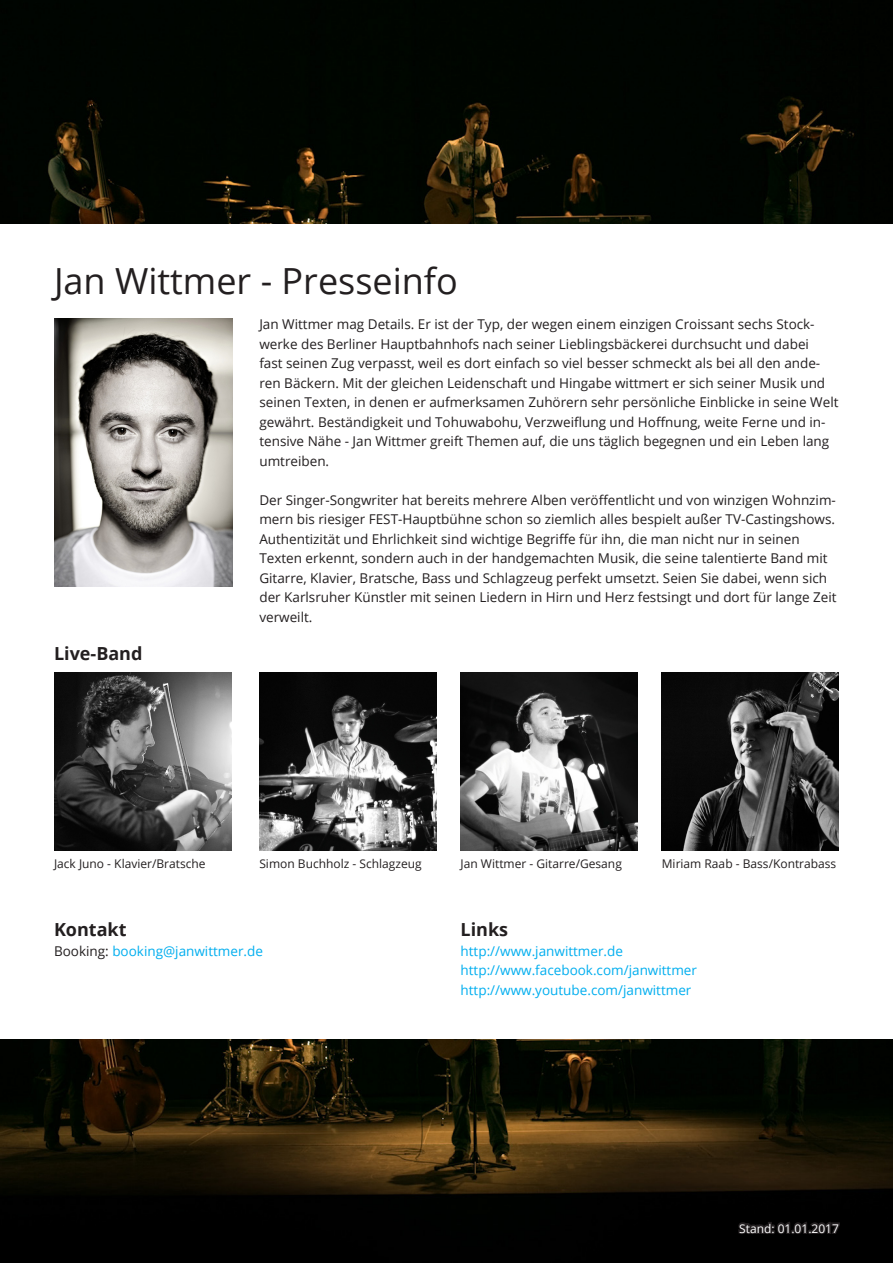
<style>
.page{position:relative;width:893px;height:1263px;background:#fff}
.page>*{position:absolute;margin:0;border:0;box-sizing:border-box;transform-origin:0 0}
.t1{font:36px "Open Sans";color:#231f20}
.t2{font:700 18px "Open Sans";color:#231f20}
.t3{font:13.5px/19.5px "Open Sans";color:#231f20}
.t4{font:13.5px "Open Sans";color:#00aeef}
.t5{font:12px "Open Sans";color:#231f20}
.t6{font:12px "Open Sans";color:#fff}
.s1{color:#231f20}
</style>
<div class="page">
<img style="left:0;top:0;width:893px;height:223px">
<img style="left:0;top:1040px;width:893px;height:223px">
<img style="left:54px;top:319px;width:179px;height:268px">
<svg style="left:736px;top:1191px;width:106px;height:70px;background:#040304"></svg>
<img style="left:54px;top:673px;width:177px;height:177px">
<img style="left:662px;top:673px;width:177px;height:177px">
<img style="left:259px;top:673px;width:178px;height:177px">
<img style="left:461px;top:673px;width:177px;height:177px">
<p class="t1" style="left:54px;top:257px;width:405px">Jan Wittmer - Presseinfo</p>
<p class="t3" style="left:259px;top:314px;width:581px">Jan Wittmer mag Details. Er ist der Typ, der wegen einem einzigen Croissant sechs Stock&shy;werke des Berliner Hauptbahnhofs nach seiner Lieblingsbäckerei durchsucht und dabei<br>fast seinen Zug verpasst, weil es dort einfach so viel besser schmeckt als bei all den ande&shy;ren Bäckern. Mit der gleichen Leidenschaft und Hingabe wittmert er sich seiner Musik und seinen Texten, in denen er aufmerksamen Zuhörern sehr persönliche Einblicke in seine Welt gewährt. Beständigkeit und Tohuwabohu, Verzweiflung und Hoffnung, weite Ferne und in&shy;tensive Nähe - Jan Wittmer greift Themen auf, die uns täglich begegnen und ein Leben lang umtreiben.</p>
<p class="t3" style="left:259px;top:490px;width:579px">Der Singer-Songwriter hat bereits mehrere Alben veröffentlicht und von winzigen Wohnzim&shy;mern bis riesiger FEST-Hauptbühne schon so ziemlich alles bespielt außer TV-Castingshows.<br>Authentizität und Ehrlichkeit sind wichtige Begriffe für ihn, die man nicht nur in seinen Texten erkennt, sondern auch in der handgemachten Musik, die seine talentierte Band mit Gitarre, Klavier, Bratsche, Bass und Schlagzeug perfekt umsetzt. Seien Sie dabei, wenn sich der Karlsruher Künstler mit seinen Liedern in Hirn und Herz festsingt und dort für lange Zeit verweilt.</p>
<p class="t2" style="left:54px;top:640px;width:90px">Live-Band</p>
<p class="t5" style="left:54px;top:856px;width:153px">Jack Juno - Klavier/Bratsche</p>
<p class="t5" style="left:259px;top:856px;width:164px">Simon Buchholz - Schlagzeug</p>
<p class="t5" style="left:461px;top:856px;width:163px">Jan Wittmer - Gitarre/Gesang</p>
<p class="t5" style="left:662px;top:856px;width:176px">Miriam Raab - Bass/Kontrabass</p>
<p class="t2" style="left:54px;top:917px;width:74px">Kontakt</p>
<p class="t4" style="left:54px;top:942px;width:210px"><span class="s1">Booking:</span> booking@janwittmer.de</p>
<p class="t2" style="left:461px;top:917px;width:49px">Links</p>
<p class="t4" style="left:461px;top:942px;width:164px">http://www.janwittmer.de</p>
<p class="t4" style="left:461px;top:961px;width:238px">http://www.facebook.com/janwittmer</p>
<p class="t4" style="left:461px;top:981px;width:232px">http://www.youtube.com/janwittmer</p>
<p class="t6" style="left:739px;top:1220px;width:101px">Stand: 01.01.2017</p>
</div>
